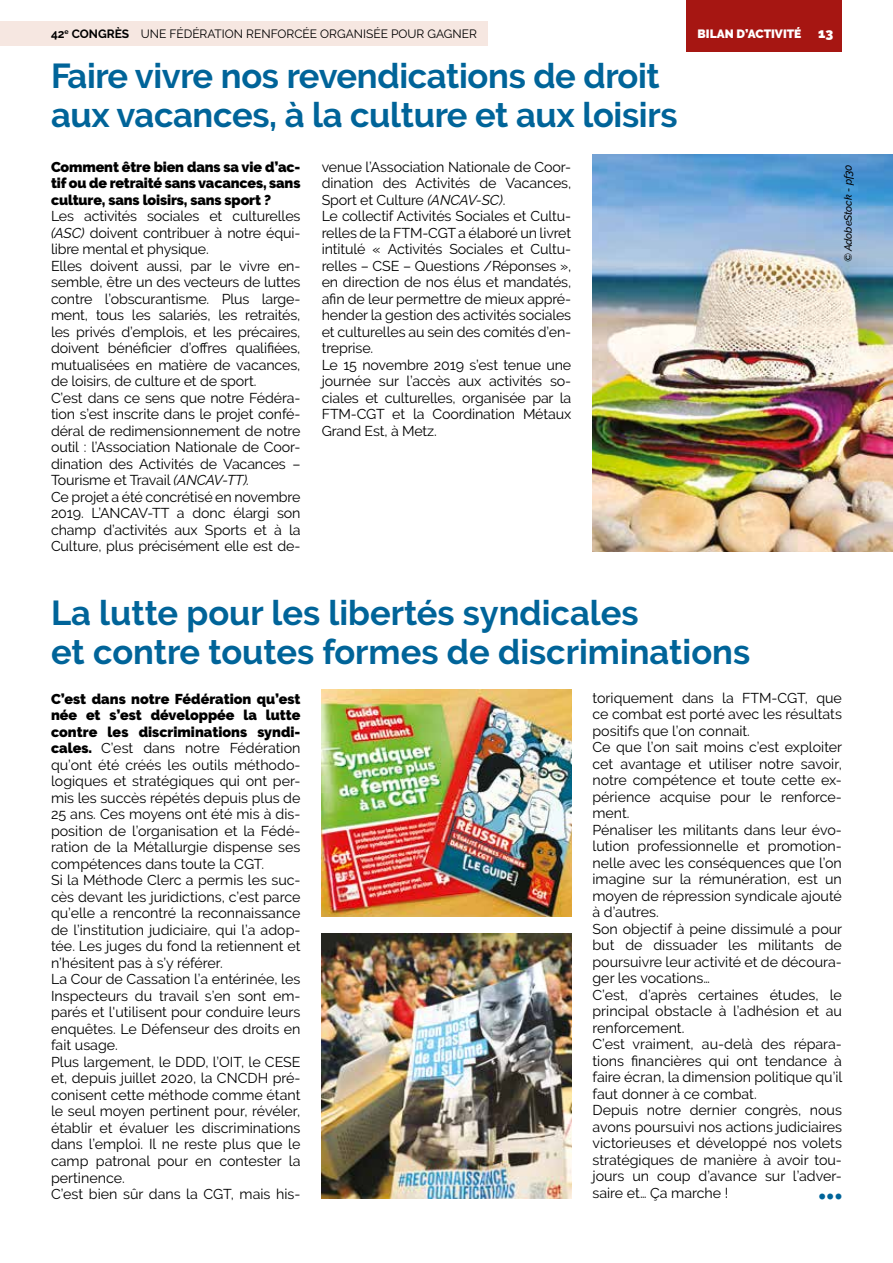
<style>
.page{position:relative;width:893px;height:1263px;background:#fff}
.page>*{position:absolute;margin:0;border:0;box-sizing:border-box;transform-origin:0 0}
.t1{font:700 34.5px/39px "Raleway";letter-spacing:-.01em;color:#006499}
.t2{font:14.25px/16.5px "Raleway";letter-spacing:-.005em;color:#000}
.t3{font:900 14.25px/16.5px "Raleway";letter-spacing:-.01em;color:#000;text-align:justify}
.t4{font:12px "Raleway";color:#000}
.t5{font:900 12px "Raleway";color:#fff}
.t6{font:italic 500 10.5px "Raleway";letter-spacing:-.01em;color:#000}
.s1{font-weight:700}
.s2{font-size:13.5px}
.s3{font-style:italic}
.s4{font-weight:900}
</style>
<div class="page">
<div style="left:687px;top:0;width:155px;height:52px;background:#a61612"></div>
<div style="left:0;top:21px;width:487px;height:25px;background:#f6e7e1"></div>
<img style="left:592px;top:154px;width:301px;height:398px">
<img style="left:322px;top:689px;width:249px;height:227px">
<img style="left:322px;top:934px;width:249px;height:264px">
<p class="t4" style="left:51px;top:27px;width:427px"><span class="s1">42</span><sup>e</sup> <span class="s1">CONGRÈS</span> UNE FÉDÉRATION RENFORCÉE ORGANISÉE POUR GAGNER</p>
<p class="t5" style="left:698px;top:27px;width:137px">BILAN D’ACTIVITÉ <span class="s2">13</span></p>
<h1 class="t1" style="left:51px;top:56px;width:628px">Faire vivre nos revendications de droit aux vacances, à la culture et aux loisirs</h1>
<p class="t2" style="left:322px;top:158px;width:251px">venue l’Association Nationale de Coor&shy;dination des Activités de Vacances, Sport et Culture <span class="s3">(ANCAV-SC)</span>.<br>Le collectif Activités Sociales et Cultu&shy;relles de la FTM-CGT a élaboré un livret intitulé « Activités Sociales et Cultu&shy;relles – CSE – Questions /Réponses », en direction de nos élus et mandatés, afin de leur permettre de mieux appré&shy;hender la gestion des activités sociales et culturelles au sein des comités d’en&shy;treprise.<br>Le 15 novembre 2019 s’est tenue une journée sur l’accès aux activités so&shy;ciales et culturelles, organisée par la FTM-CGT et la Coordination Métaux Grand Est, à Metz.</p>
<p class="t3" style="left:51px;top:159px;width:251px">Comment être bien dans sa vie d’ac&shy;tif ou de retraité sans vacances, sans culture, sans loisirs, sans sport ?</p>
<p class="t2" style="left:51px;top:208px;width:251px">Les activités sociales et culturelles <span class="s3">(ASC)</span> doivent contribuer à notre équi&shy;libre mental et physique.<br>Elles doivent aussi, par le vivre en&shy;semble, être un des vecteurs de luttes contre l’obscurantisme. Plus large&shy;ment, tous les salariés, les retraités, les privés d’emplois, et les précaires, doivent bénéficier d’offres qualifiées, mutualisées en matière de vacances, de loisirs, de culture et de sport.<br>C’est dans ce sens que notre Fédéra&shy;tion s’est inscrite dans le projet confé&shy;déral de redimensionnement de notre outil : l’Association Nationale de Coor&shy;dination des Activités de Vacances – Tourisme et Travail <span class="s3">(ANCAV-TT).<br></span>Ce projet a été concrétisé en novembre 2019. L’ANCAV-TT a donc élargi son champ d’activités aux Sports et à la Culture, plus précisément elle est de-</p>
<p class="t6" style="left:842px;top:262px;width:100px;rotate:-90deg">© AdobeStock - pf30</p>
<h1 class="t1" style="left:51px;top:593px;width:701px">La lutte pour les libertés syndicales<br>et contre toutes formes de discriminations</h1>
<p class="t2" style="left:592px;top:689px;width:251px">toriquement dans la FTM-CGT, que ce combat est porté avec les résultats positifs que l’on connait.<br>Ce que l’on sait moins c’est exploiter cet avantage et utiliser notre savoir, notre compétence et toute cette ex&shy;périence acquise pour le renforce&shy;ment.<br>Pénaliser les militants dans leur évo&shy;lution professionnelle et promotion&shy;nelle avec les conséquences que l’on imagine sur la rémunération, est un moyen de répression syndicale ajouté à d’autres.<br>Son objectif à peine dissimulé a pour but de dissuader les militants de poursuivre leur activité et de découra&shy;ger les vocations…<br>C’est, d’après certaines études, le principal obstacle à l’adhésion et au renforcement.<br>C’est vraiment, au-delà des répara&shy;tions financières qui ont tendance à faire écran, la dimension politique qu’il faut donner à ce combat.<br>Depuis notre dernier congrès, nous avons poursuivi nos actions judiciaires victorieuses et développé nos volets stratégiques de manière à avoir tou&shy;jours un coup d’avance sur l’adver&shy;saire et… Ça marche !</p>
<p class="t2" style="left:51px;top:690px;width:251px"><span class="s4">C’est dans notre Fédération qu’est née et s’est développée la lutte contre les discriminations syndi&shy;cales.</span> C’est dans notre Fédération qu’ont été créés les outils méthodo&shy;logiques et stratégiques qui ont per&shy;mis les succès répétés depuis plus de 25 ans. Ces moyens ont été mis à dis&shy;position de l’organisation et la Fédé&shy;ration de la Métallurgie dispense ses compétences dans toute la CGT.<br>Si la Méthode Clerc a permis les suc&shy;cès devant les juridictions, c’est parce qu’elle a rencontré la reconnaissance de l’institution judiciaire, qui l’a adop&shy;tée. Les juges du fond la retiennent et n’hésitent pas à s’y référer.<br>La Cour de Cassation l’a entérinée, les Inspecteurs du travail s’en sont em&shy;parés et l'utilisent pour conduire leurs enquêtes. Le Défenseur des droits en fait usage.<br>Plus largement, le DDD, l’OIT, le CESE et, depuis juillet 2020, la CNCDH pré&shy;conisent cette méthode comme étant le seul moyen pertinent pour, révéler, établir et évaluer les discriminations dans l’emploi. Il ne reste plus que le camp patronal pour en contester la pertinence.<br>C’est bien sûr dans la CGT, mais his-</p>
</div>
